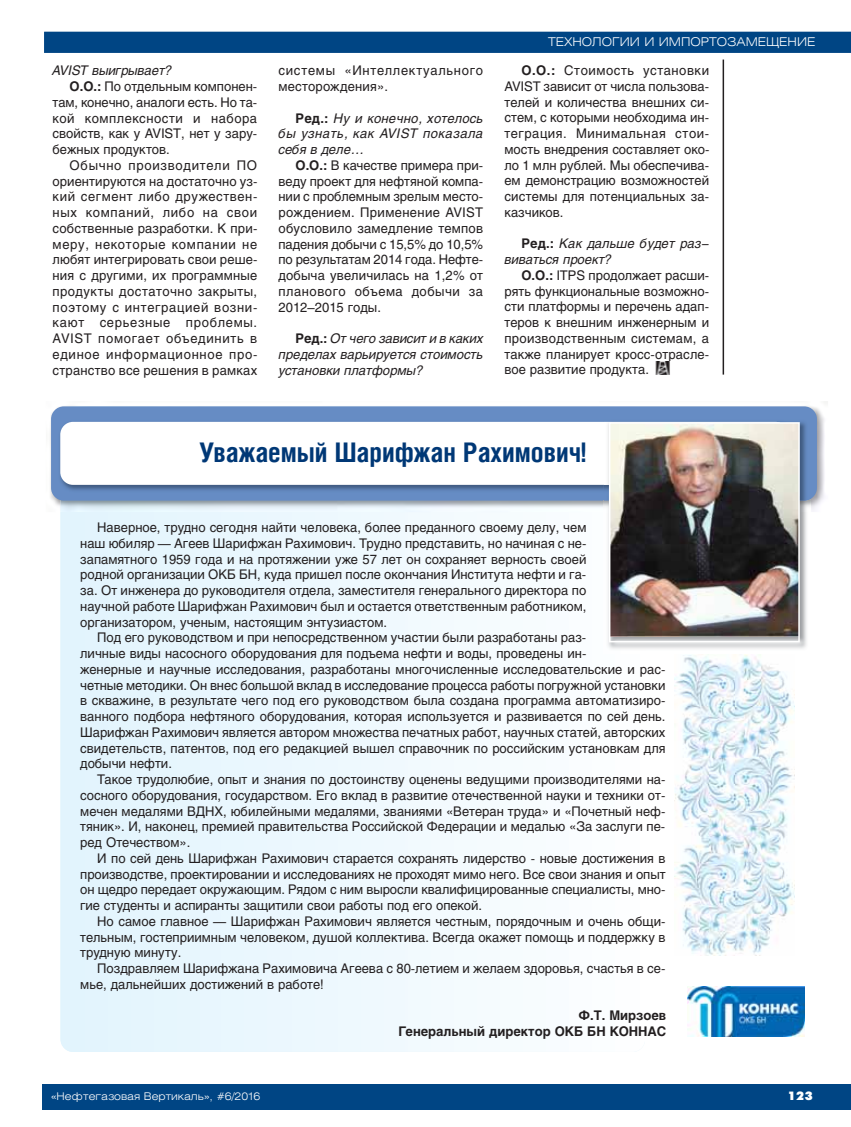
<style>
.page{position:relative;width:851px;height:1127px;background:#fff}
.page>*{position:absolute;margin:0;border:0;box-sizing:border-box;transform-origin:0 0}
.t1{font:700 27px "Helios Cond";color:#003876}
.t2{font:13.2px/15.8px "Helios";color:#231f20;text-align:justify}
.t3{font:italic 13.2px/15.8px "Helios";color:#231f20;text-align:justify}
.t4{font:13.2px/15.8px "Helios";letter-spacing:.055em;color:#231f20}
.t5{font:700 13.2px/15.8px "Helios";color:#231f20;text-align:right}
.t6{font:13.2px "Helios";letter-spacing:.035em;color:#231f20}
.t7{font:13.2px "Helios";letter-spacing:.045em;color:#231f20}
.t8{font:13.2px "Helios";letter-spacing:.05em;color:#231f20}
.t9{font:13.2px "Helios";letter-spacing:.04em;color:#231f20}
.t10{font:300 12px "Helios Ext";color:#fff}
.t11{font:12px "Futura Futuris XC";color:#fff}
.t12{font:300 10.5px "Helios Ext";color:#fff}
.s1{font-weight:700}
.s2{font-weight:700;font-style:normal}
</style>
<div class="page">
<div style="left:43px;top:1084px;width:807px;height:26px;background:#004584"></div>
<img style="left:655px;top:361px;width:15px;height:13px">
<svg style="left:44px;top:31px;width:806px;height:22px;background:#084b88"></svg>
<hr style="left:722px;top:60px;width:2px;height:315px;background:#231f20">
<div style="left:61px;top:406px;width:584px;height:646px;background:linear-gradient(to right,#e1f4fd,#fdfeff);border-radius:13px"></div>
<img style="left:50px;top:401px;width:777px;height:111px">
<div style="left:51px;top:406px;width:765px;height:95px;background:#668cc4;border-radius:13px"></div>
<img style="left:60px;top:421px;width:543px;height:69px">
<div style="left:60px;top:422px;width:728px;height:63px;background:#fff;border-radius:13px"></div>
<img style="left:603px;top:512px;width:204px;height:142px">
<img style="left:799px;top:501px;width:11px;height:11px">
<img style="left:603px;top:501px;width:6px;height:11px">
<img style="left:603px;top:422px;width:207px;height:79px">
<img style="left:603px;top:421px;width:180px;height:75px">
<img style="left:612px;top:425px;width:184px;height:211px">
<div style="left:609px;top:422px;width:190px;height:220px;border:2px solid #fff"></div>
<img style="left:674px;top:655px;width:120px;height:300px">
<img style="left:687px;top:987px;width:117px;height:49px">
<p class="t3" style="left:53px;top:64px;width:121px">AVIST выигрывает?</p>
<p class="t2" style="left:70px;top:80px;width:189px"><span class="s1">О.О.:</span> По отдельным компонен-</p>
<p class="t2" style="left:53px;top:96px;width:206px">там, конечно, аналоги есть. Но та-</p>
<p class="t9" style="left:53px;top:113px;width:206px">кой комплексности и набора</p>
<p class="t2" style="left:53px;top:127px;width:206px">свойств, как у AVIST, нет у зару-</p>
<p class="t2" style="left:53px;top:143px;width:119px">бежных продуктов.</p>
<p class="t4" style="left:70px;top:159px;width:189px">Обычно производители ПО</p>
<p class="t2" style="left:53px;top:174px;width:206px">ориентируются на достаточно уз-</p>
<p class="t7" style="left:53px;top:192px;width:206px">кий сегмент либо дружествен-</p>
<p class="t4" style="left:53px;top:206px;width:206px">ных компаний, либо на свои</p>
<p class="t2" style="left:53px;top:222px;width:206px">собственные разработки. К при-</p>
<p class="t4" style="left:53px;top:237px;width:206px">меру, некоторые компании не</p>
<p class="t2" style="left:53px;top:253px;width:206px">любят интегрировать свои реше-</p>
<p class="t2" style="left:53px;top:269px;width:206px">ния с другими, их программные</p>
<p class="t6" style="left:53px;top:286px;width:206px">продукты достаточно закрыты,</p>
<p class="t8" style="left:53px;top:302px;width:206px">поэтому с интеграцией возни-</p>
<p class="t4" style="left:53px;top:316px;width:206px">кают серьезные проблемы.</p>
<p class="t4" style="left:53px;top:332px;width:206px">AVIST помогает объединить в</p>
<p class="t4" style="left:53px;top:348px;width:206px">единое информационное про-</p>
<p class="t2" style="left:53px;top:363px;width:206px">странство все решения в рамках</p>
<p class="t4" style="left:278px;top:64px;width:206px">системы «Интеллектуального месторождения».</p>
<p class="t3" style="left:278px;top:111px;width:206px;text-indent:17px"><span class="s2">Ред.:</span> Ну и конечно, хотелось бы узнать, как AVIST показала себя в деле…</p>
<p class="t2" style="left:278px;top:159px;width:206px;text-indent:17px"><span class="s1">О.О.:</span> В качестве примера при&shy;веду проект для нефтяной компа&shy;нии с проблемным зрелым место&shy;рождением. Применение AVIST обусловило замедление темпов падения добычи с 15,5% до 10,5% по результатам 2014 года. Нефте&shy;добыча увеличилась на 1,2% от планового объема добычи за 2012–2015 годы.</p>
<p class="t3" style="left:278px;top:332px;width:206px;text-indent:17px"><span class="s2">Ред.:</span> От чего зависит и в каких пределах варьируется стоимость установки платформы?</p>
<p class="t10" style="left:548px;top:37px;width:269px">ТЕХНОЛОГИИ И ИМПОРТОЗАМЕЩЕНИЕ</p>
<p class="t2" style="left:504px;top:64px;width:206px;text-indent:17px"><span class="s1">О.О.:</span> Стоимость установки AVIST зависит от числа пользова&shy;телей и количества внешних си&shy;стем, с которыми необходима ин&shy;теграция. Минимальная стои&shy;мость внедрения составляет око&shy;ло 1 млн рублей. Мы обеспечива&shy;ем демонстрацию возможностей системы для потенциальных за&shy;казчиков.</p>
<p class="t3" style="left:504px;top:237px;width:206px;text-indent:17px"><span class="s2">Ред.:</span> Как дальше будет раз− виваться проект?</p>
<p class="t2" style="left:504px;top:269px;width:206px;text-indent:17px"><span class="s1">О.О.:</span> ITPS продолжает расши&shy;рять функциональные возможно&shy;сти платформы и перечень адап&shy;теров к внешним инженерным и производственным системам, а также планирует кросс-отрасле&shy;вое развитие продукта.</p>
<h1 class="t1" style="left:199px;top:443px;width:388px">Уважаемый Шарифжан Рахимович!</h1>
<p class="t2" style="left:80px;top:521px;width:507px;text-indent:17px">Наверное, трудно сегодня найти человека, более преданного своему делу, чем наш юбиляр — Агеев Шарифжан Рахимович. Трудно представить, но начиная с не&shy;запамятного 1959 года и на протяжении уже 57 лет он сохраняет верность своей родной организации ОКБ БН, куда пришел после окончания Института нефти и га&shy;за. От инженера до руководителя отдела, заместителя генерального директора по научной работе Шарифжан Рахимович был и остается ответственным работником, организатором, ученым, настоящим энтузиастом.</p>
<p class="t2" style="left:80px;top:631px;width:586px;text-align:left;text-indent:17px">Под его руководством и при непосредственном участии были разработаны раз-<br>личные виды насосного оборудования для подъема нефти и воды, проведены ин-<br>женерные и научные исследования, разработаны многочисленные исследовательские и рас&shy;четные методики. Он внес большой вклад в исследование процесса работы погружной установки в скважине, в результате чего под его руководством была создана программа автоматизиро&shy;ванного подбора нефтяного оборудования, которая используется и развивается по сей день.<br>Шарифжан Рахимович является автором множества печатных работ, научных статей, авторских свидетельств, патентов, под его редакцией вышел справочник по российским установкам для добычи нефти.</p>
<p class="t2" style="left:80px;top:773px;width:586px;text-indent:17px">Такое трудолюбие, опыт и знания по достоинству оценены ведущими производителями на&shy;сосного оборудования, государством. Его вклад в развитие отечественной науки и техники от&shy;мечен медалями ВДНХ, юбилейными медалями, званиями «Ветеран труда» и «Почетный неф&shy;тяник». И, наконец, премией правительства Российской Федерации и медалью «За заслуги пе&shy;ред Отечеством».</p>
<p class="t2" style="left:80px;top:852px;width:586px;text-indent:17px">И по сей день Шарифжан Рахимович старается сохранять лидерство - новые достижения в производстве, проектировании и исследованиях не проходят мимо него. Все свои знания и опыт он щедро передает окружающим. Рядом с ним выросли квалифицированные специалисты, мно&shy;гие студенты и аспиранты защитили свои работы под его опекой.</p>
<p class="t2" style="left:80px;top:915px;width:586px;text-indent:17px">Но самое главное — Шарифжан Рахимович является честным, порядочным и очень общи&shy;тельным, гостеприимным человеком, душой коллектива. Всегда окажет помощь и поддержку в трудную минуту.</p>
<p class="t2" style="left:80px;top:962px;width:586px;text-indent:17px">Поздравляем Шарифжана Рахимовича Агеева с 80-летием и желаем здоровья, счастья в се&shy;мье, дальнейших достижений в работе!</p>
<p class="t12" style="left:51px;top:1092px;width:211px">«Нефтегазовая Вертикаль», #6/2016</p>
<p class="t5" style="left:398px;top:1009px;width:269px">Ф.Т. Мирзоев<br>Генеральный директор ОКБ БН КОННАС</p>
<p class="t11" style="left:787px;top:1091px;width:27px">123</p>
</div>
